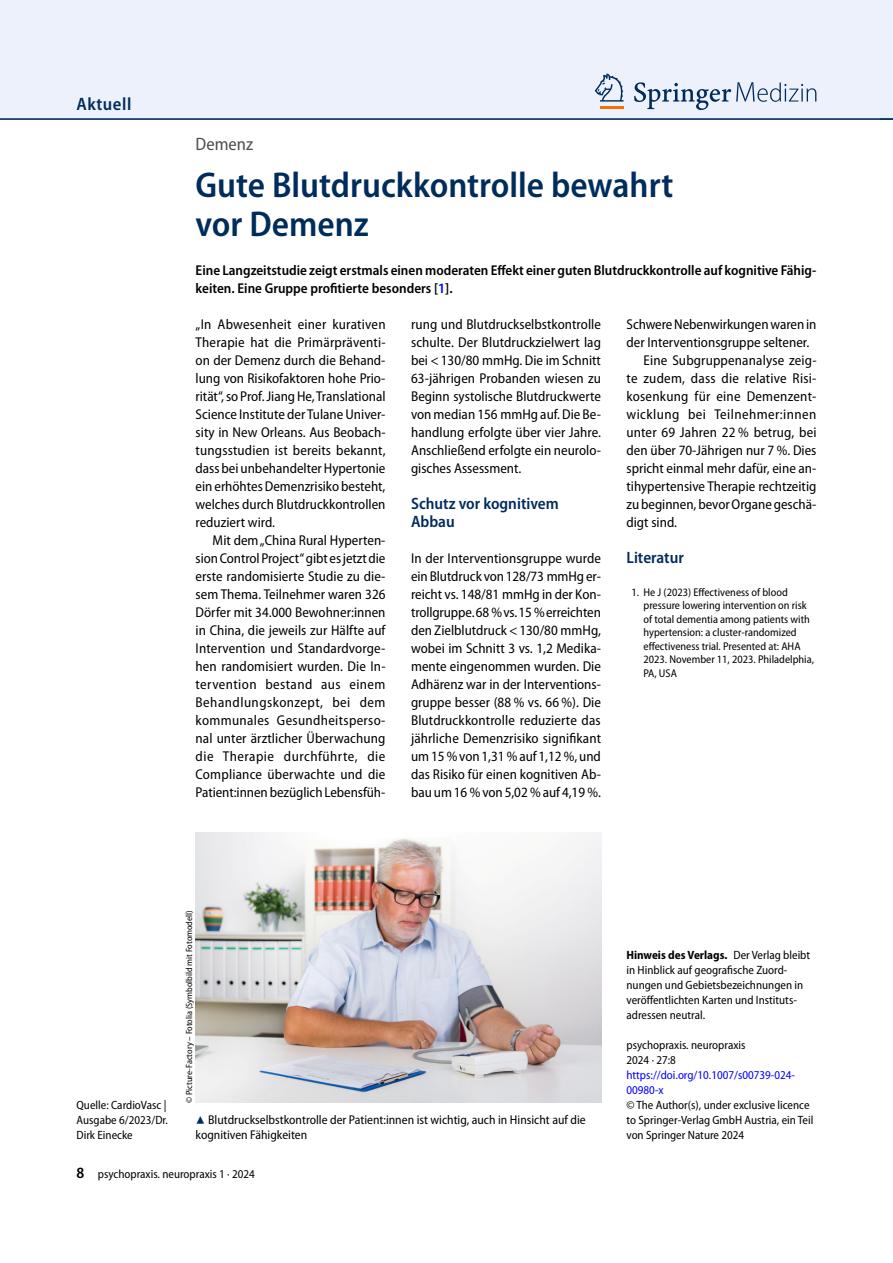
<style>
.page{position:relative;width:893px;height:1263px;background:#fff}
.page>*{position:absolute;margin:0;border:0;box-sizing:border-box;transform-origin:0 0}
.t1{font:600 semi-condensed 36px/39px "Myriad Pro";color:#002c5b}
.t2{font:600 semi-condensed 18px "Myriad Pro";letter-spacing:.03em;color:#002c5b}
.t3{font:semi-condensed 18px "Myriad Pro";color:#4d4d4c}
.t4{font:600 semi-condensed 16.5px/18px "Myriad Pro";color:#002c5b}
.t5{font:semi-condensed 14.25px/18px "Myriad Pro";color:#000;text-align:justify}
.t6{font:600 semi-condensed 14.25px/18px "Myriad Pro";color:#000}
.t7{font:semi-condensed 14.25px "Myriad Pro";letter-spacing:.03em;color:#000}
.t8{font:semi-condensed 12.75px/15px "Myriad Pro";color:#000}
.t9{font:semi-condensed 12px/15px "Myriad Pro";color:#000}
.t10{font:semi-condensed 12px/15px "Myriad Pro";color:#00f}
.t11{font:semi-condensed 11.25px/13.5px "Myriad Pro";color:#000}
.t12{font:semi-condensed 9px "Myriad Pro";color:#000}
.s1{color:#00f}
.s2{font-family:"Blik Buttons";font-stretch:normal;color:#002c5b}
.s3{font-weight:700}
.s4{font-weight:600;font-size:15.75px}
</style>
<div class="page">
<div style="left:0;top:0;width:893px;height:120px;background:#ecf1fc"></div>
<hr style="left:0;top:118px;width:893px;height:2px;background:#002c5b">
<svg style="left:880px;top:118px;width:13px;height:2px"></svg>
<hr style="left:600px;top:106px;width:23px;height:3px;background:#f07200">
<svg style="left:595px;top:74px;width:29px;height:28px"></svg>
<svg style="left:634px;top:82px;width:182px;height:28px"></svg>
<img style="left:196px;top:832px;width:405px;height:271px">
<p class="t2" style="left:77px;top:94px;width:56px">Aktuell</p>
<p class="t3" style="left:196px;top:134px;width:59px">Demenz</p>
<h1 class="t1" style="left:196px;top:166px;width:479px">Gute Blutdruckkontrolle bewahrt vor Demenz</h1>
<p class="t6" style="left:196px;top:262px;width:622px">Eine Langzeitstudie zeigt erstmals einen moderaten Effekt einer guten Blutdruckkontrolle auf kognitive Fähig&shy;keiten. Eine Gruppe profitierte besonders [<span class="s1">1</span>].</p>
<p class="t5" style="left:196px;top:316px;width:192px">„In Abwesenheit einer kurativen Therapie hat die Primärpräventi&shy;on der Demenz durch die Behand&shy;lung von Risikofaktoren hohe Prio&shy;rität“, so Prof. Jiang He, Translational Science Institute der Tulane Univer&shy;sity in New Orleans. Aus Beobach&shy;tungsstudien ist bereits bekannt, dass bei unbehandelter Hypertonie ein erhöhtes Demenzrisiko besteht, welches durch Blutdruckkontrollen reduziert wird.</p>
<p class="t5" style="left:196px;top:532px;width:191px;text-indent:17px">Mit dem „China Rural Hyperten&shy;sion Control Project“ gibt es jetzt die erste randomisierte Studie zu die&shy;sem Thema. Teilnehmer waren 326<br>Dörfer mit 34.000 Bewohner:innen in China, die jeweils zur Hälfte auf Intervention und Standardvorge&shy;hen randomisiert wurden. Die In&shy;tervention bestand aus einem Behandlungskonzept, bei dem kommunales Gesundheitsperso&shy;nal unter ärztlicher Überwachung die Therapie durchführte, die Compliance überwachte und die Patient:innen bezüglich Lebensfüh-</p>
<p class="t5" style="left:411px;top:316px;width:192px">rung und Blutdruckselbstkontrolle schulte. Der Blutdruckzielwert lag bei &lt;130/80 mmHg. Die im Schnitt 63-jährigen Probanden wiesen zu Beginn systolische Blutdruckwerte von median 156 mmHg auf. Die Be&shy;handlung erfolgte über vier Jahre.<br>Anschließend erfolgte ein neurolo&shy;gisches Assessment.</p>
<p class="t4" style="left:411px;top:495px;width:149px">Schutz vor kognitivem<br>Abbau</p>
<p class="t5" style="left:411px;top:550px;width:192px">In der Interventionsgruppe wurde ein Blutdruck von 128/73 mmHg er&shy;reicht vs. 148/81 mmHg in der Kon&shy;trollgruppe. 68 % vs. 15 % erreichten den Zielblutdruck &lt;130/80 mmHg, wobei im Schnitt 3 vs. 1,2 Medika&shy;mente eingenommen wurden. Die Adhärenz war in der Interventions&shy;gruppe besser (88 % vs. 66 %). Die Blutdruckkontrolle reduzierte das jährliche Demenzrisiko signifikant um 15 % von 1,31 % auf 1,12 %, und das Risiko für einen kognitiven Ab&shy;bau um 16 % von 5,02 % auf 4,19 %.</p>
<p class="t5" style="left:626px;top:316px;width:191px">Schwere Nebenwirkungen waren in</p>
<p class="t5" style="left:626px;top:334px;width:184px">der Interventionsgruppe seltener.</p>
<p class="t5" style="left:643px;top:352px;width:175px">Eine Subgruppenanalyse zeig-</p>
<p class="t5" style="left:626px;top:370px;width:191px">te zudem, dass die relative Risi-</p>
<p class="t5" style="left:626px;top:388px;width:191px">kosenkung für eine Demenzent-</p>
<p class="t7" style="left:626px;top:407px;width:191px">wicklung bei Teilnehmer:innen</p>
<p class="t5" style="left:626px;top:424px;width:191px">unter 69 Jahren 22 % betrug, bei</p>
<p class="t5" style="left:626px;top:442px;width:191px">den über 70-Jährigen nur 7 %. Dies</p>
<p class="t5" style="left:626px;top:460px;width:191px">spricht einmal mehr dafür, eine an-</p>
<p class="t5" style="left:626px;top:478px;width:191px">tihypertensive Therapie rechtzeitig</p>
<p class="t5" style="left:626px;top:496px;width:191px">zu beginnen, bevor Organe geschä-</p>
<p class="t5" style="left:626px;top:514px;width:52px">digt sind.</p>
<p class="t4" style="left:626px;top:549px;width:59px">Literatur</p>
<p class="t11" style="left:643px;top:585px;width:172px;text-indent:-12px">1. He J (2023) Effectiveness of blood pressure lowering intervention on risk of total dementia among patients with hypertension: a cluster-randomized effectiveness trial. Presented at: AHA 2023. November 11, 2023. Philadelphia, PA, USA</p>
<p class="t9" style="left:77px;top:1098px;width:93px">Quelle: CardioVasc |<br>Ausgabe 6/2023/Dr.<br>Dirk Einecke</p>
<p class="t12" style="left:184px;top:1103px;width:194px;rotate:-90deg">© Picture-Factory – Fotolia (Symbolbild mit Fotomodell)</p>
<p class="t8" style="left:196px;top:1113px;width:392px"><span class="s2">88</span> Blutdruckselbstkontrolle der Patient:innen ist wichtig, auch in Hinsicht auf die kognitiven Fähigkeiten</p>
<p class="t9" style="left:626px;top:948px;width:185px"><span class="s3">Hinweis des Verlags.</span> Der Verlag bleibt in Hinblick auf geografische Zuord&shy;nungen und Gebietsbezeichnungen in veröffentlichten Karten und Instituts&shy;adressen neutral.</p>
<p class="t9" style="left:626px;top:1038px;width:120px">psychopraxis. neuropraxis<br>2024 · 27:8</p>
<p class="t10" style="left:626px;top:1068px;width:170px">https://doi.org/10.1007/s00739-024-<br>00980-x</p>
<p class="t9" style="left:626px;top:1098px;width:188px">© The Author(s), under exclusive licence to Springer-Verlag GmbH Austria, ein Teil von Springer Nature 2024</p>
<p class="t9" style="left:77px;top:1166px;width:180px"><span class="s4">8</span> psychopraxis. neuropraxis 1 · 2024</p>
</div>
